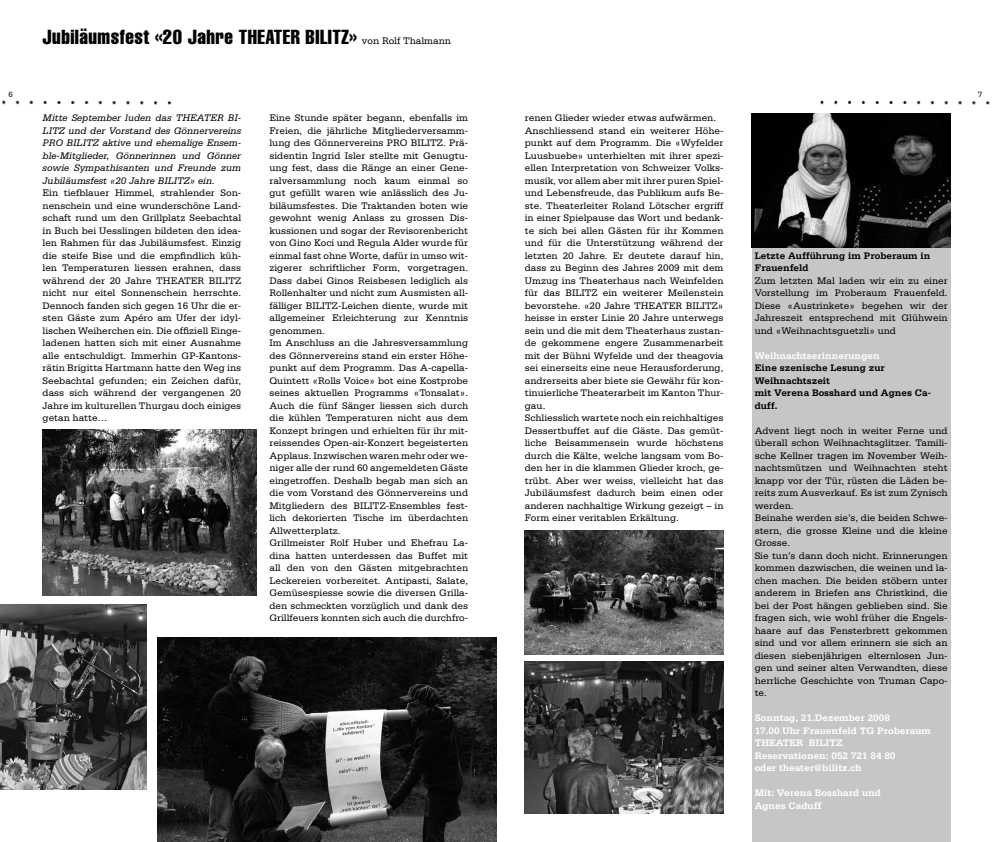
<style>
.page{position:relative;width:993px;height:842px;background:#fff}
.page>*{position:absolute;margin:0;border:0;box-sizing:border-box;transform-origin:0 0}
.t1{font:extra-condensed 20px "Helvetica";letter-spacing:.025em;color:#000}
.t2{font:10px/12.5px "Serifa";color:#000}
.t3{font:italic 10px/12.5px "Serifa";color:#000;text-align:justify}
.t4{font:700 10px/12.5px "Serifa";color:#fff}
.t5{font:700 10px/12.5px "Serifa";color:#000}
.t6{font:8px "Serifa";color:#000}
.s1{font-family:"Serifa";font-stretch:normal;font-size:10px}
</style>
<div class="page">
<img style="left:2px;top:100px;width:170px;height:5px">
<img style="left:820px;top:100px;width:170px;height:5px">
<img style="left:0;top:605px;width:147px;height:184px">
<img style="left:524px;top:530px;width:199px;height:124px">
<img style="left:42px;top:430px;width:214px;height:165px">
<img style="left:157px;top:638px;width:339px;height:204px">
<img style="left:524px;top:661px;width:198px;height:153px">
<div style="left:751px;top:113px;width:199px;height:729px;background:#c5c6c8"></div>
<img style="left:751px;top:113px;width:199px;height:135px">
<h1 class="t1" style="left:42px;top:25px;width:410px">Jubiläumsfest «20 Jahre THEATER BILITZ» <span class="s1">von Rolf Thalmann</span></h1>
<p class="t6" style="left:8px;top:90px;width:6px">6</p>
<p class="t6" style="left:977px;top:90px;width:6px">7</p>
<p class="t3" style="left:43px;top:112px;width:200px">Mitte September luden das THEATER BI-LITZ und der Vorstand des Gönnervereins PRO BILITZ aktive und ehemalige Ensem&shy;ble-Mitglieder, Gönnerinnen und Gönner sowie Sympathisanten und Freunde zum Jubiläumsfest «20 Jahre BILITZ» ein.</p>
<p class="t2" style="left:43px;top:187px;width:200px;text-align:justify">Ein tiefblauer Himmel, strahlender Son&shy;nenschein und eine wunderschöne Land&shy;schaft rund um den Grillplatz Seebachtal in Buch bei Uesslingen bildeten den idea&shy;len Rahmen für das Jubiläumsfest. Einzig die steife Bise und die empfindlich küh&shy;len Temperaturen liessen erahnen, dass während der 20 Jahre THEATER BILITZ nicht nur eitel Sonnenschein herrschte.<br>Dennoch fanden sich gegen 16 Uhr die er&shy;sten Gäste zum Apéro am Ufer der idyl&shy;lischen Weiherchen ein. Die offiziell Einge&shy;ladenen hatten sich mit einer Ausnahme alle entschuldigt. Immerhin GP-Kantons&shy;rätin Brigitta Hartmann hatte den Weg ins Seebachtal gefunden; ein Zeichen dafür, dass sich während der vergangenen 20<br>Jahre im kulturellen Thurgau doch einiges getan hatte…</p>
<p class="t2" style="left:269px;top:112px;width:200px">Eine Stunde später begann, ebenfalls im Freien, die jährliche Mitgliederversamm&shy;lung des Gönnervereins PRO BILITZ. Prä&shy;sidentin Ingrid Isler stellte mit Genugtu&shy;ung fest, dass die Ränge an einer Gene&shy;ralversammlung noch kaum einmal so gut gefüllt waren wie anlässlich des Ju&shy;biläumsfestes. Die Traktanden boten wie gewohnt wenig Anlass zu grossen Dis&shy;kussionen und sogar der Revisorenbericht von Gino Koci und Regula Alder wurde für einmal fast ohne Worte, dafür in umso wit&shy;zigerer schriftlicher Form, vorgetragen.<br>Dass dabei Ginos Reisbesen lediglich als Rollenhalter und nicht zum Ausmisten all&shy;fälliger BILITZ-Leichen diente, wurde mit allgemeiner Erleichterung zur Kenntnis genommen.<br>Im Anschluss an die Jahresversammlung des Gönnervereins stand ein erster Höhe&shy;punkt auf dem Programm. Das A-capella-Quintett «Rolls Voice» bot eine Kostprobe seines aktuellen Programms «Tonsalat».<br>Auch die fünf Sänger liessen sich durch die kühlen Temperaturen nicht aus dem Konzept bringen und erhielten für ihr mit&shy;reissendes Open-air-Konzert begeisterten Applaus. Inzwischen waren mehr oder we&shy;niger alle der rund 60 angemeldeten Gäste eingetroffen. Deshalb begab man sich an die vom Vorstand des Gönnervereins und Mitgliedern des BILITZ-Ensembles fest&shy;lich dekorierten Tische im überdachten Allwetterplatz.<br>Grillmeister Rolf Huber und Ehefrau La&shy;dina hatten unterdessen das Buffet mit all den von den Gästen mitgebrachten Leckereien vorbereitet. Antipasti, Salate, Gemüsespiesse sowie die diversen Grilla&shy;den schmeckten vorzüglich und dank des Grillfeuers konnten sich auch die durchfro-</p>
<p class="t2" style="left:524px;top:112px;width:200px">renen Glieder wieder etwas aufwärmen.<br>Anschliessend stand ein weiterer Höhe&shy;punkt auf dem Programm. Die «Wyfelder Luusbuebe» unterhielten mit ihrer spezi&shy;ellen Interpretation von Schweizer Volks&shy;musik, vor allem aber mit ihrer puren Spiel&shy;und Lebensfreude, das Publikum aufs Be&shy;ste. Theaterleiter Roland Lötscher ergriff in einer Spielpause das Wort und bedank&shy;te sich bei allen Gästen für ihr Kommen und für die Unterstützung während der letzten 20 Jahre. Er deutete darauf hin, dass zu Beginn des Jahres 2009 mit dem Umzug ins Theaterhaus nach Weinfelden für das BILITZ ein weiterer Meilenstein bevorstehe. «20 Jahre THEATER BILITZ» heisse in erster Linie 20 Jahre unterwegs sein und die mit dem Theaterhaus zustan&shy;de gekommene engere Zusammenarbeit mit der Bühni Wyfelde und der theagovia sei einerseits eine neue Herausforderung, andrerseits aber biete sie Gewähr für kon&shy;tinuierliche Theaterarbeit im Kanton Thur&shy;gau.<br>Schliesslich wartete noch ein reichhaltiges Dessertbuffet auf die Gäste. Das gemüt&shy;liche Beisammensein wurde höchstens durch die Kälte, welche langsam vom Bo&shy;den her in die klammen Glieder kroch, ge&shy;trübt. Aber wer weiss, vielleicht hat das Jubiläumsfest dadurch beim einen oder anderen nachhaltige Wirkung gezeigt – in Form einer veritablen Erkältung.</p>
<p class="t5" style="left:754px;top:249px;width:177px">Letzte Aufführung im Proberaum in<br>Frauenfeld</p>
<p class="t2" style="left:754px;top:274px;width:194px;text-align:justify">Zum letzten Mal laden wir ein zu einer Vorstellung im Proberaum Frauenfeld.<br>Diese «Austrinkete» begehen wir der Jahreszeit entsprechend mit Glühwein und «Weihnachtsguetzli» und</p>
<p class="t4" style="left:754px;top:349px;width:126px">Weihnachtserinnerungen</p>
<p class="t5" style="left:754px;top:361px;width:178px">Eine szenische Lesung zur<br>Weihnachtszeit<br>mit Verena Bosshard und Agnes Ca&shy;duff.</p>
<p class="t2" style="left:754px;top:424px;width:194px">Advent liegt noch in weiter Ferne und überall schon Weihnachtsglitzer. Tamili&shy;sche Kellner tragen im November Weih&shy;nachtsmützen und Weihnachten steht knapp vor der Tür, rüsten die Läden be&shy;reits zum Ausverkauf. Es ist zum Zynisch werden.<br>Beinahe werden sie’s, die beiden Schwe&shy;stern, die grosse Kleine und die kleine Grosse.<br>Sie tun’s dann doch nicht. Erinnerungen kommen dazwischen, die weinen und la&shy;chen machen. Die beiden stöbern unter anderem in Briefen ans Christkind, die bei der Post hängen geblieben sind. Sie fragen sich, wie wohl früher die Engels&shy;haare auf das Fensterbrett gekommen sind und vor allem erinnern sie sich an diesen siebenjährigen elternlosen Jun&shy;gen und seiner alten Verwandten, diese herrliche Geschichte von Truman Capo&shy;te.</p>
<p class="t4" style="left:754px;top:711px;width:178px">Sonntag, 21.Dezember 2008<br>17.00 Uhr Frauenfeld TG Proberaum<br>THEATER BILITZ<br>Reservationen: 052 721 84 80<br>oder theater@bilitz.ch</p>
<p class="t4" style="left:754px;top:786px;width:128px">Mit: Verena Bosshard und<br>Agnes Caduff</p>
</div>
